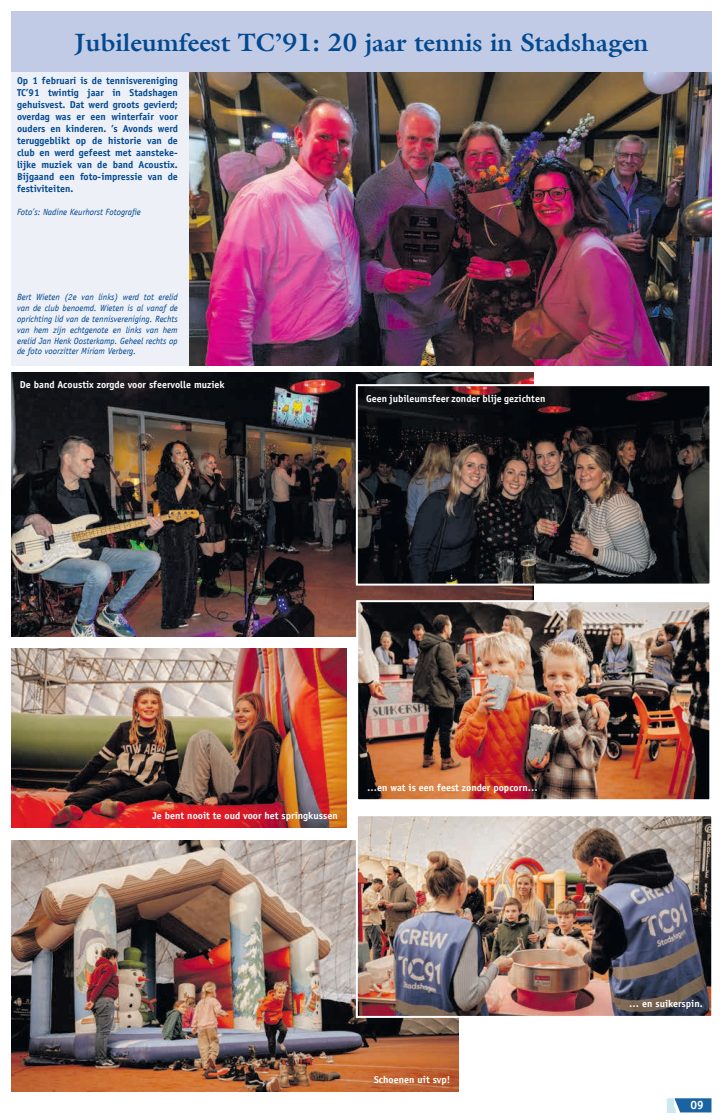
<style>
.page{position:relative;width:723px;height:1120px;background:#fff}
.page>*{position:absolute;margin:0;border:0;box-sizing:border-box;transform-origin:0 0}
.t1{font:700 25px "Galliard LT";color:#014990}
.t2{font:700 12px "Officina Sans Std";color:#fff}
.t3{font:700 10px/12px "Officina Sans Std";color:#014990;text-align:justify}
.t4{font:700 10px "Officina Sans Std";color:#fff}
.t5{font:italic 9px/10.8px "Officina Sans LT";color:#014990;text-align:justify}
</style>
<div class="page">
<svg style="left:667px;top:1098px;width:44px;height:14px"></svg>
<div style="left:11px;top:11px;width:700px;height:61px;background:#c2cbe6"></div>
<div style="left:11px;top:72px;width:178px;height:293px;background:#eef0f8"></div>
<img style="left:189px;top:72px;width:522px;height:293px">
<img style="left:11px;top:648px;width:335px;height:179px">
<img style="left:11px;top:372px;width:523px;height:264px">
<img style="left:11px;top:840px;width:448px;height:251px">
<svg style="left:355px;top:383px;width:355px;height:203px;background:#322e2e"></svg>
<img style="left:355px;top:816px;width:357px;height:203px">
<img style="left:355px;top:599px;width:355px;height:201px">
<h1 class="t1" style="left:74px;top:26px;width:575px">Jubileumfeest TC’91: 20 jaar tennis in Stadshagen</h1>
<p class="t3" style="left:17px;top:74px;width:162px">Op 1 februari is de tennisvereniging TC’91 twintig jaar in Stadshagen gehuisvest. Dat werd groots gevierd; overdag was er een winterfair voor ouders en kinderen. ’s Avonds werd teruggeblikt op de historie van de club en werd gefeest met aansteke&shy;lijke muziek van de band Acoustix.<br>Bijgaand een foto-impressie van de festiviteiten.</p>
<p class="t5" style="left:17px;top:206px;width:125px">Foto’s: Nadine Keurhorst Fotografie</p>
<p class="t5" style="left:17px;top:292px;width:162px">Bert Wieten (2e van links) werd tot erelid van de club benoemd. Wieten is al vanaf de oprichting lid van de tennisvereniging. Rechts van hem zijn echtgenote en links van hem erelid Jan Henk Oosterkamp. Geheel rechts op de foto voorzitter Miriam Verberg.</p>
<p class="t4" style="left:20px;top:378px;width:206px">De band Acoustix zorgde voor sfeervolle muziek</p>
<p class="t4" style="left:366px;top:393px;width:181px">Geen jubileumsfeer zonder blije gezichten</p>
<p class="t4" style="left:152px;top:809px;width:187px">Je bent nooit te oud voor het springkussen</p>
<p class="t4" style="left:367px;top:781px;width:172px">…en wat is een feest zonder popcorn…</p>
<p class="t4" style="left:374px;top:1073px;width:78px">Schoenen uit svp!</p>
<p class="t4" style="left:629px;top:997px;width:75px">… en suikerspin.</p>
<p class="t2" style="left:690px;top:1097px;width:15px">09</p>
</div>
